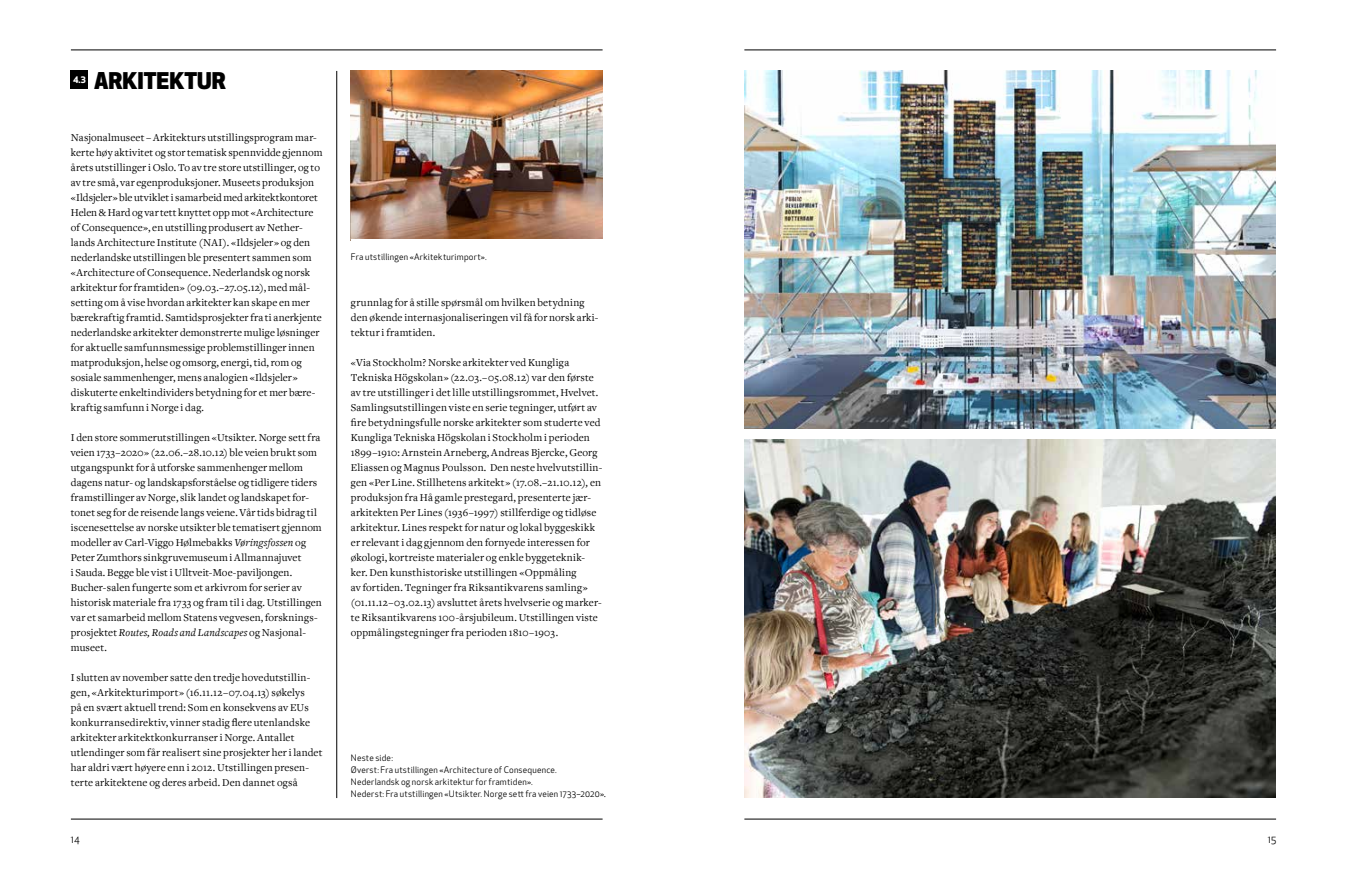
<style>
.page{position:relative;width:1347px;height:869px;background:#fff}
.page>*{position:absolute;margin:0;border:0;box-sizing:border-box;transform-origin:0 0}
.t1{font:800 22.5px "Apex New";color:#000}
.t2{font:11px/15px "Freight Text";letter-spacing:.01em;color:#000}
.t3{font:10px "Apex New";color:#000}
.t4{font:8.75px/11.9px "Apex New";letter-spacing:.025em;color:#000}
.s1{font-style:italic}
.s2{font-family:"Freight Text";font-style:italic}
</style>
<div class="page">
<hr style="left:336px;top:71px;width:1px;height:726px;background:#000">
<hr style="left:71px;top:50px;width:531px;height:1px;background:#000">
<hr style="left:71px;top:818px;width:531px;height:1px;background:#000">
<hr style="left:744px;top:50px;width:532px;height:1px;background:#000">
<hr style="left:744px;top:818px;width:532px;height:1px;background:#000">
<div style="left:71px;top:71px;width:17px;height:18px;background:#000"></div>
<img style="left:744px;top:439px;width:531px;height:357px">
<img style="left:744px;top:71px;width:531px;height:357px">
<img style="left:351px;top:71px;width:251px;height:168px">
<h1 class="t1" style="left:73px;top:65px;width:50px"><sup>4.3</sup> ARKITEKTUR</h1>
<p class="t2" style="left:71px;top:130px;width:253px">Nasjonalmuseet – Arkitekturs utstillingsprogram mar&shy;kerte høy aktivitet og stor tematisk spennvidde gjennom årets utstillinger i Oslo. To av tre store utstillinger, og to av tre små, var egenproduksjoner. Museets produksjon «Ildsjeler» ble utviklet i samarbeid med arkitektkontoret Helen &amp; Hard og var tett knyttet opp mot «Architecture of Consequence», en utstilling produsert av Nether&shy;lands Architecture Institute (NAI). «Ildsjeler» og den nederlandske utstillingen ble presentert sammen som «Architecture of Consequence. Nederlandsk og norsk arkitektur for framtiden» (09.03.–27.05.12), med mål&shy;setting om å vise hvordan arkitekter kan skape en mer bærekraftig framtid. Samtidsprosjekter fra ti anerkjente nederlandske arkitekter demonstrerte mulige løsninger for aktuelle samfunnsmessige problemstillinger innen matproduksjon, helse og omsorg, energi, tid, rom og sosiale sammenhenger, mens analogien «Ildsjeler» diskuterte enkeltindividers betydning for et mer bære&shy;kraftig samfunn i Norge i dag.</p>
<p class="t2" style="left:71px;top:430px;width:252px">I den store sommerutstillingen «Utsikter. Norge sett fra veien 1733–2020» (22.06.–28.10.12) ble veien brukt som utgangspunkt for å utforske sammenhenger mellom dagens natur- og landskapsforståelse og tidligere tiders framstillinger av Norge, slik landet og landskapet for&shy;tonet seg for de reisende langs veiene. Vår tids bidrag til iscenesettelse av norske utsikter ble tematisert gjennom modeller av Carl-Viggo Hølmebakks <span class="s1">Vøringsfossen</span> og Peter Zumthors sinkgruvemuseum i Allmannajuvet<br>i Sauda. Begge ble vist i Ulltveit-Moe-paviljongen.<br>Bucher-salen fungerte som et arkivrom for serier av historisk materiale fra 1733 og fram til i dag. Utstillingen var et samarbeid mellom Statens vegvesen, forsknings&shy;prosjektet <span class="s1">Routes, Roads and Landscapes</span> og Nasjonal&shy;museet.</p>
<p class="t2" style="left:71px;top:669px;width:253px">I slutten av november satte den tredje hovedutstillin&shy;gen, «Arkitekturimport» (16.11.12–07.04.13) søkelys<br>på en svært aktuell trend: Som en konsekvens av EUs konkurransedirektiv, vinner stadig flere utenlandske arkitekter arkitektkonkurranser i Norge. Antallet utlendinger som får realisert sine prosjekter her i landet har aldri vært høyere enn i 2012. Utstillingen presen&shy;terte arkitektene og deres arbeid. Den dannet også</p>
<p class="t4" style="left:351px;top:251px;width:137px">Fra utstillingen «Arkitekturimport».</p>
<p class="t2" style="left:351px;top:294px;width:249px">grunnlag for å stille spørsmål om hvilken betydning den økende internasjonaliseringen vil få for norsk arki&shy;tektur i framtiden.</p>
<p class="t2" style="left:351px;top:354px;width:253px">«Via Stockholm? Norske arkitekter ved Kungliga Tekniska Högskolan» (22.03.–05.08.12) var den første av tre utstillinger i det lille utstillingsrommet, Hvelvet.<br>Samlingsutstillingen viste en serie tegninger, utført av fire betydningsfulle norske arkitekter som studerte ved Kungliga Tekniska Högskolan i Stockholm i perioden 1899–1910: Arnstein Arneberg, Andreas Bjercke, Georg Eliassen og Magnus Poulsson. Den neste hvelvutstillin&shy;gen «Per Line. Stillhetens arkitekt» (17.08.–21.10.12)<span class="s1">,</span> en produksjon fra Hå gamle prestegard, presenterte jær&shy;arkitekten Per Lines (1936–1997) stillferdige og tidløse arkitektur. Lines respekt for natur og lokal byggeskikk er relevant i dag gjennom den fornyede interessen for økologi, kortreiste materialer og enkle byggeteknik&shy;ker. Den kunsthistoriske utstillingen «Oppmåling<br>av fortiden. Tegninger fra Riksantikvarens samling» (01.11.12–03.02.13) avsluttet årets hvelvserie og marker&shy;te Riksantikvarens 100-årsjubileum. Utstillingen viste oppmålingstegninger fra perioden 1810–1903.</p>
<p class="t4" style="left:351px;top:752px;width:257px">Neste side:<br>Øverst: Fra utstillingen «Architecture of Consequence.<br>Nederlandsk og norsk arkitektur for framtiden».<br>Nederst: Fra utstillingen «Utsikter. Norge sett fra veien 1733–2020»<span class="s2">.</span></p>
<p class="t3" style="left:71px;top:832px;width:11px">14</p>
<p class="t3" style="left:1267px;top:832px;width:10px">15</p>
</div>
